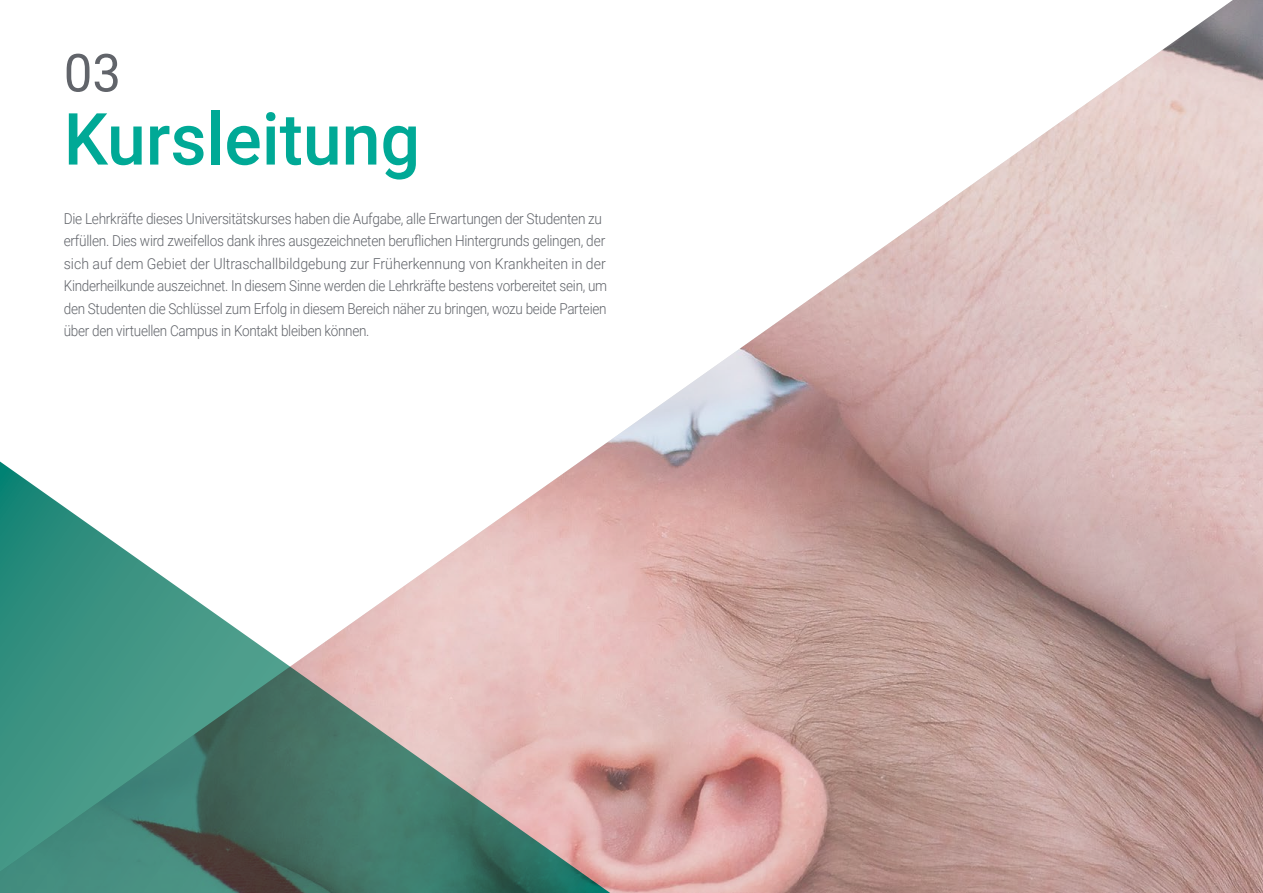
<style>
.page{position:relative;width:1263px;height:893px;background:#fff}
.page>*{position:absolute;margin:0;border:0;box-sizing:border-box;transform-origin:0 0}
.t1{font:500 72px "Roboto";color:#00a996}
.t2{font:52.5px "Roboto";color:#61646a}
.t3{font:300 15px/22.5px "Roboto";letter-spacing:-.02em;color:#61646a;scale:.91 1}
</style>
<div class="page">
<img style="left:602px;top:0;width:661px;height:893px">
<svg style="left:0;top:446px;width:640px;height:447px"></svg>
<h2 class="t2" style="left:64px;top:36px;width:59px">03</h2>
<h1 class="t1" style="left:64px;top:89px;width:358px">Kursleitung</h1>
<p class="t3" style="left:64px;top:207px;width:599px">Die Lehrkräfte dieses Universitätskurses haben die Aufgabe, alle Erwartungen der Studenten zu erfüllen. Dies wird zweifellos dank ihres ausgezeichneten beruflichen Hintergrunds gelingen, der sich auf dem Gebiet der Ultraschallbildgebung zur Früherkennung von Krankheiten in der Kinderheilkunde auszeichnet. In diesem Sinne werden die Lehrkräfte bestens vorbereitet sein, um den Studenten die Schlüssel zum Erfolg in diesem Bereich näher zu bringen, wozu beide Parteien über den virtuellen Campus in Kontakt bleiben können.</p>
</div>
